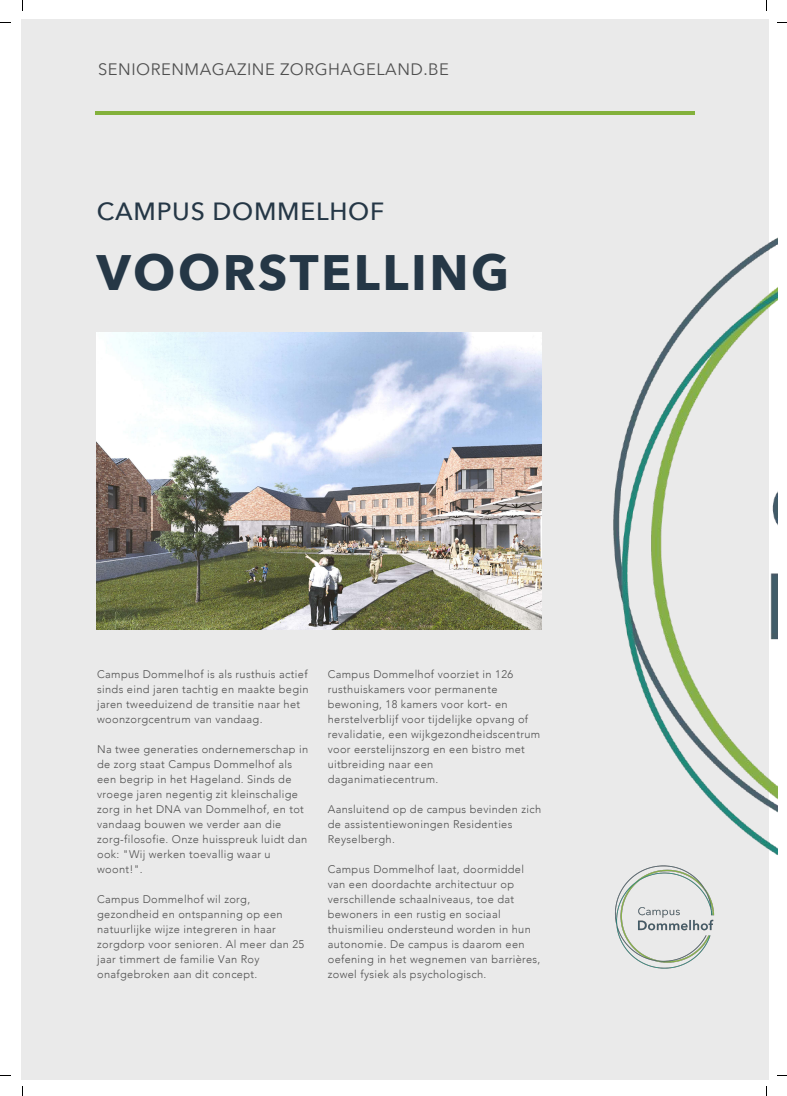
<style>
.page{position:relative;width:787px;height:1096px;background:#fff}
.page>*{position:absolute;margin:0;border:0;box-sizing:border-box;transform-origin:0 0}
.t1{font:700 49.62px "Avenir Next";letter-spacing:.05em;color:#253746}
.t2{font:500 24.88px "Avenir Next";letter-spacing:.03em;color:#253746}
.t3{font:16.5px "Avenir Next";letter-spacing:.03em;color:#4f4f4f}
.t4{font:300 11px/15px "Avenir";letter-spacing:.03em;color:#4f4f4f}
</style>
<div class="page">
<div style="left:22px;top:19px;width:746px;height:1060px;background:#eaeaea"></div>
<img style="left:491px;top:86px;width:286px;height:924px">
<hr style="left:96px;top:112px;width:599px;height:2px;background:#83b13b">
<img style="left:598px;top:850px;width:133px;height:133px">
<img style="left:97px;top:332px;width:445px;height:297px">
<h3 class="t3" style="left:98px;top:59px;width:352px">SENIORENMAGAZINE ZORGHAGELAND.BE</h3>
<h2 class="t2" style="left:97px;top:195px;width:289px">CAMPUS DOMMELHOF</h2>
<h1 class="t1" style="left:97px;top:240px;width:414px">VOORSTELLING</h1>
<p class="t4" style="left:97px;top:667px;width:213px">Campus Dommelhof is als rusthuis actief sinds eind jaren tachtig en maakte begin jaren tweeduizend de transitie naar het woonzorgcentrum van vandaag.</p>
<p class="t4" style="left:97px;top:742px;width:212px">Na twee generaties ondernemerschap in de zorg staat Campus Dommelhof als een begrip in het Hageland. Sinds de vroege jaren negentig zit kleinschalige zorg in het DNA van Dommelhof, en tot vandaag bouwen we verder aan die zorg-filosofie. Onze huisspreuk luidt dan ook: "Wij werken toevallig waar u woont!".</p>
<p class="t4" style="left:97px;top:892px;width:209px">Campus Dommelhof wil zorg, gezondheid en ontspanning op een natuurlijke wijze integreren in haar zorgdorp voor senioren. Al meer dan 25 jaar timmert de familie Van Roy onafgebroken aan dit concept.</p>
<p class="t4" style="left:328px;top:667px;width:214px">Campus Dommelhof voorziet in 126 rusthuiskamers voor permanente bewoning, 18 kamers voor kort- en herstelverblijf voor tijdelijke opvang of revalidatie, een wijkgezondheidscentrum voor eerstelijnszorg en een bistro met uitbreiding naar een daganimatiecentrum.</p>
<p class="t4" style="left:328px;top:802px;width:215px">Aansluitend op de campus bevinden zich de assistentiewoningen Residenties<br>Reyselbergh.</p>
<p class="t4" style="left:328px;top:862px;width:214px">Campus Dommelhof laat, doormiddel van een doordachte architectuur op verschillende schaalniveaus, toe dat bewoners in een rustig en sociaal thuismilieu ondersteund worden in hun autonomie. De campus is daarom een oefening in het wegnemen van barrières, zowel fysiek als psychologisch.</p>
</div>
